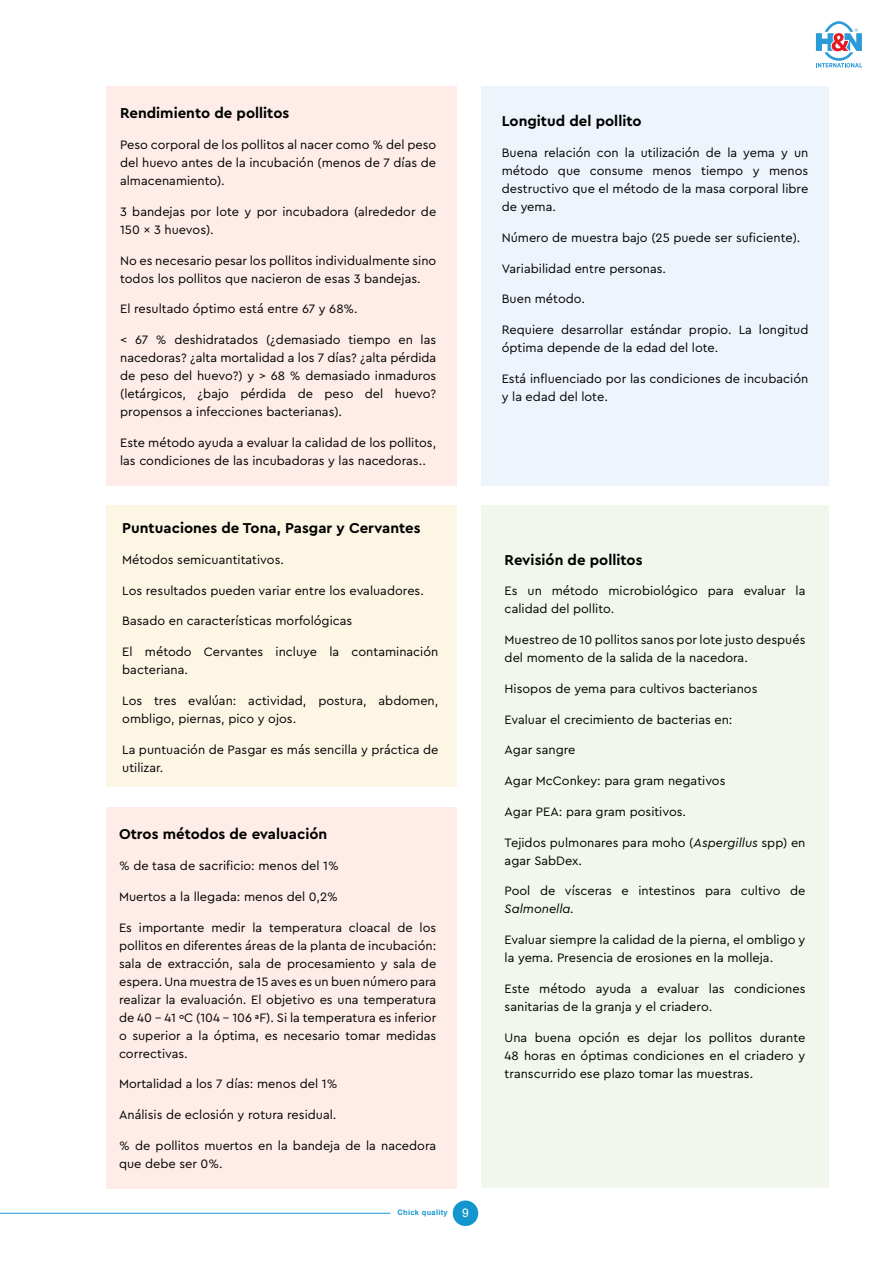
<style>
.page{position:relative;width:893px;height:1263px;background:#fff}
.page>*{position:absolute;margin:0;border:0;box-sizing:border-box;transform-origin:0 0}
.Texto_base{font:700 15px "Cera Pro";color:#000}
.Texto_base-2{font:12.75px/18px "Cera Pro";color:#000}
.t1{font:700 7.5px "Arial";letter-spacing:.04em;color:#1396ce}
.s1{font-weight:400;font-size:12px;color:#fff}
.s2{font-style:italic}
</style>
<div class="page">
<div style="left:106px;top:86px;width:351px;height:399px;background:#fdece7"></div>
<div style="left:106px;top:807px;width:351px;height:381px;background:#fdece7"></div>
<div style="left:106px;top:505px;width:351px;height:281px;background:#fdf6e5"></div>
<div style="left:481px;top:86px;width:348px;height:399px;background:#eef4fb"></div>
<div style="left:481px;top:505px;width:348px;height:683px;background:#f1f7ec"></div>
<hr style="left:0;top:1213px;width:390px;height:1px;background:#1396ce">
<div style="left:453px;top:1200px;width:25px;height:26px;background:#1396ce;border-radius:50%"></div>
<svg style="left:816px;top:21px;width:46px;height:46px"></svg>
<p class="Texto_base" style="left:120px;top:103px;width:171px">Rendimiento de pollitos</p>
<p class="Texto_base-2" style="left:120px;top:135px;width:318px;text-align:justify">Peso corporal de los pollitos al nacer como % del peso del huevo antes de la incubación (menos de 7 días de almacenamiento).</p>
<p class="Texto_base-2" style="left:120px;top:202px;width:318px">3 bandejas por lote y por incubadora (alrededor de<br>150 x 3 huevos).</p>
<p class="Texto_base-2" style="left:120px;top:251px;width:318px">No es necesario pesar los pollitos individualmente sino todos los pollitos que nacieron de esas 3 bandejas.</p>
<p class="Texto_base-2" style="left:120px;top:300px;width:239px">El resultado óptimo está entre 67 y 68%.</p>
<p class="Texto_base-2" style="left:120px;top:330px;width:318px;text-align:justify">&lt; 67 % deshidratados (¿demasiado tiempo en las nacedoras? ¿alta mortalidad a los 7 días? ¿alta pérdida de peso del huevo?) y &gt; 68 % demasiado inmaduros (letárgicos, ¿bajo pérdida de peso del huevo? propensos a infecciones bacterianas).</p>
<p class="Texto_base-2" style="left:120px;top:433px;width:318px">Este método ayuda a evaluar la calidad de los pollitos, las condiciones de las incubadoras y las nacedoras..</p>
<p class="Texto_base" style="left:122px;top:518px;width:300px">Puntuaciones de Tona, Pasgar y Cervantes</p>
<p class="Texto_base-2" style="left:122px;top:550px;width:163px">Métodos semicuantitativos.</p>
<p class="Texto_base-2" style="left:122px;top:581px;width:303px">Los resultados pueden variar entre los evaluadores.</p>
<p class="Texto_base-2" style="left:122px;top:611px;width:232px">Basado en características morfológicas</p>
<p class="Texto_base-2" style="left:122px;top:642px;width:318px">El método Cervantes incluye la contaminación bacteriana.</p>
<p class="Texto_base-2" style="left:122px;top:691px;width:318px">Los tres evalúan: actividad, postura, abdomen, ombligo, piernas, pico y ojos.</p>
<p class="Texto_base-2" style="left:122px;top:740px;width:318px">La puntuación de Pasgar es más sencilla y práctica de utilizar.</p>
<p class="Texto_base" style="left:119px;top:824px;width:210px">Otros métodos de evaluación</p>
<p class="Texto_base-2" style="left:119px;top:856px;width:221px">% de tasa de sacrificio: menos del 1%</p>
<p class="Texto_base-2" style="left:119px;top:887px;width:220px">Muertos a la llegada: menos del 0,2%</p>
<p class="Texto_base-2" style="left:119px;top:918px;width:319px;text-align:justify">Es importante medir la temperatura cloacal de los pollitos en diferentes áreas de la planta de incubación: sala de extracción, sala de procesamiento y sala de espera. Una muestra de 15 aves es un buen número para realizar la evaluación. El objetivo es una temperatura de 40 - 41 ºC (104 - 106 ªF). Si la temperatura es inferior o superior a la óptima, es necesario tomar medidas correctivas.</p>
<p class="Texto_base-2" style="left:119px;top:1074px;width:220px">Mortalidad a los 7 días: menos del 1%</p>
<p class="Texto_base-2" style="left:119px;top:1105px;width:219px">Análisis de eclosión y rotura residual.</p>
<p class="Texto_base-2" style="left:119px;top:1136px;width:319px">% de pollitos muertos en la bandeja de la nacedora que debe ser 0%.</p>
<p class="t1" style="left:397px;top:1207px;width:73px">Chick quality <span class="s1">9</span></p>
<p class="Texto_base" style="left:502px;top:111px;width:141px">Longitud del pollito</p>
<p class="Texto_base-2" style="left:502px;top:143px;width:308px;text-align:justify">Buena relación con la utilización de la yema y un método que consume menos tiempo y menos destructivo que el método de la masa corporal libre de yema.</p>
<p class="Texto_base-2" style="left:502px;top:228px;width:300px">Número de muestra bajo (25 puede ser suficiente).</p>
<p class="Texto_base-2" style="left:502px;top:259px;width:166px">Variabilidad entre personas.</p>
<p class="Texto_base-2" style="left:502px;top:289px;width:85px">Buen método.</p>
<p class="Texto_base-2" style="left:502px;top:320px;width:308px">Requiere desarrollar estándar propio. La longitud óptima depende de la edad del lote.</p>
<p class="Texto_base-2" style="left:502px;top:369px;width:308px">Está influenciado por las condiciones de incubación y la edad del lote.</p>
<p class="Texto_base" style="left:505px;top:550px;width:139px">Revisión de pollitos</p>
<p class="Texto_base-2" style="left:505px;top:581px;width:302px">Es un método microbiológico para evaluar la calidad del pollito.</p>
<p class="Texto_base-2" style="left:505px;top:630px;width:302px">Muestreo de 10 pollitos sanos por lote justo después del momento de la salida de la nacedora.</p>
<p class="Texto_base-2" style="left:505px;top:679px;width:254px">Hisopos de yema para cultivos bacterianos</p>
<p class="Texto_base-2" style="left:505px;top:710px;width:229px">Evaluar el crecimiento de bacterias en:</p>
<p class="Texto_base-2" style="left:505px;top:740px;width:72px">Agar sangre</p>
<p class="Texto_base-2" style="left:505px;top:771px;width:222px">Agar McConkey: para gram negativos</p>
<p class="Texto_base-2" style="left:505px;top:802px;width:183px">Agar PEA: para gram positivos.</p>
<p class="Texto_base-2" style="left:505px;top:833px;width:302px">Tejidos pulmonares para moho (<span class="s2">Aspergillus</span> spp) en agar SabDex.</p>
<p class="Texto_base-2" style="left:505px;top:881px;width:302px">Pool de vísceras e intestinos para cultivo de<br><span class="s2">Salmonella.</span></p>
<p class="Texto_base-2" style="left:505px;top:930px;width:302px">Evaluar siempre la calidad de la pierna, el ombligo y la yema. Presencia de erosiones en la molleja.</p>
<p class="Texto_base-2" style="left:505px;top:979px;width:302px">Este método ayuda a evaluar las condiciones sanitarias de la granja y el criadero.</p>
<p class="Texto_base-2" style="left:505px;top:1028px;width:302px;text-align:justify">Una buena opción es dejar los pollitos durante 48 horas en óptimas condiciones en el criadero y transcurrido ese plazo tomar las muestras.</p>
</div>
